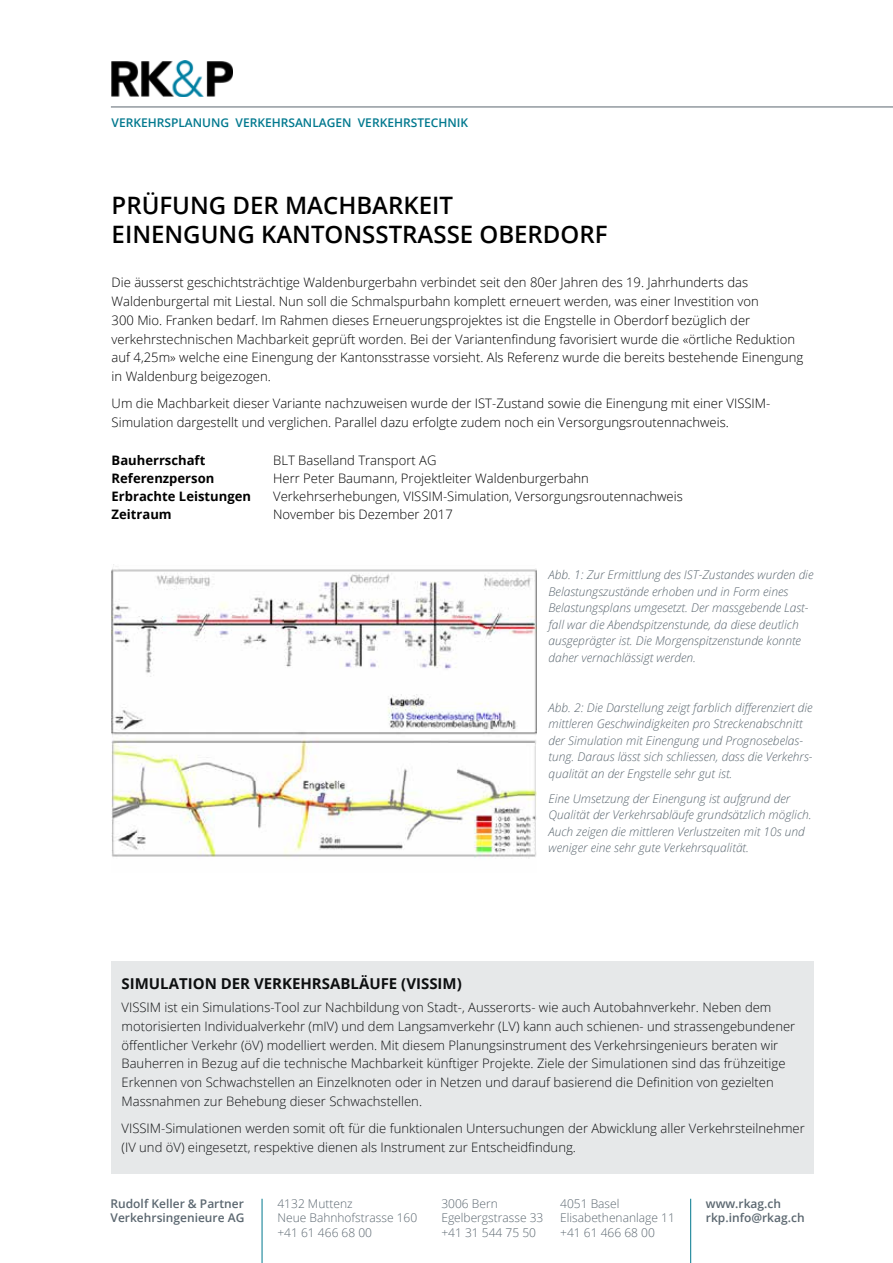
<style>
.page{position:relative;width:893px;height:1263px;background:#fff}
.page>*{position:absolute;margin:0;border:0;box-sizing:border-box;transform-origin:0 0}
.t1{font:600 24px/28.8px "Open Sans";color:#000}
.t2{font:700 15px "Open Sans";color:#000}
.t3{font:300 13.05px/18.8px "Open Sans";color:#000}
.t4{font:700 13.05px "Open Sans";color:#000}
.t5{font:italic 300 12px/16.5px "Open Sans";color:#5b6770}
.t6{font:300 12px/14.4px "Open Sans";color:#5b6770}
.t7{font:600 12px/14.4px "Open Sans";color:#5b6770}
.t8{font:600 12px "Open Sans";color:#00788e}
</style>
<div class="page">
<img style="left:112px;top:568px;width:425px;height:290px">
<div style="left:111px;top:961px;width:703px;height:213px;background:#e6e8e9"></div>
<hr style="left:262px;top:1199px;width:1px;height:64px;background:#00788e">
<hr style="left:690px;top:1199px;width:1px;height:64px;background:#00788e">
<img style="left:111px;top:60px;width:122px;height:36px">
<hr style="left:111px;top:107px;width:782px;height:1px;background:#5b6770">
<p class="t8" style="left:112px;top:114px;width:358px">VERKEHRSPLANUNG VERKEHRSANLAGEN VERKEHRSTECHNIK</p>
<h1 class="t1" style="left:112px;top:190px;width:497px">PRÜFUNG DER MACHBARKEIT<br>EINENGUNG KANTONSSTRASSE OBERDORF</h1>
<p class="t3" style="left:112px;top:273px;width:693px">Die äusserst geschichtsträchtige Waldenburgerbahn verbindet seit den 80er Jahren des 19. Jahrhunderts das Waldenburgertal mit Liestal. Nun soll die Schmalspurbahn komplett erneuert werden, was einer Investition von<br>300 Mio. Franken bedarf. Im Rahmen dieses Erneuerungsprojektes ist die Engstelle in Oberdorf bezüglich der verkehrstechnischen Machbarkeit geprüft worden. Bei der Variantenfindung favorisiert wurde die «örtliche Reduktion auf 4,25m» welche eine Einengung der Kantonsstrasse vorsieht. Als Referenz wurde die bereits bestehende Einengung in Waldenburg beigezogen.</p>
<p class="t3" style="left:112px;top:394px;width:660px">Um die Machbarkeit dieser Variante nachzuweisen wurde der IST-Zustand sowie die Einengung mit einer VISSIM-<br>Simulation dargestellt und verglichen. Parallel dazu erfolgte zudem noch ein Versorgungsroutennachweis.</p>
<p class="t4" style="left:112px;top:451px;width:95px">Bauherrschaft</p>
<p class="t3" style="left:273px;top:450px;width:165px">BLT Baselland Transport AG</p>
<p class="t4" style="left:112px;top:469px;width:104px">Referenzperson</p>
<p class="t3" style="left:273px;top:468px;width:317px">Herr Peter Baumann, Projektleiter Waldenburgerbahn</p>
<p class="t4" style="left:112px;top:487px;width:141px">Erbrachte Leistungen</p>
<p class="t3" style="left:273px;top:486px;width:411px">Verkehrserhebungen, VISSIM-Simulation, Versorgungsroutennachweis</p>
<p class="t4" style="left:112px;top:505px;width:62px">Zeitraum</p>
<p class="t3" style="left:273px;top:504px;width:181px">November bis Dezember 2017</p>
<p class="t5" style="left:549px;top:566px;width:266px">Abb. 1: Zur Ermittlung des IST-Zustandes wurden die Belastungszustände erhoben und in Form eines Belastungsplans umgesetzt. Der massgebende Last&shy;fall war die Abendspitzenstunde, da diese deutlich ausgeprägter ist. Die Morgenspitzenstunde konnte daher vernachlässigt werden.</p>
<p class="t5" style="left:549px;top:699px;width:266px">Abb. 2: Die Darstellung zeigt farblich differenziert die mittleren Geschwindigkeiten pro Streckenabschnitt der Simulation mit Einengung und Prognosebelas&shy;tung. Daraus lässt sich schliessen, dass die Verkehrs&shy;qualität an der Engstelle sehr gut ist.</p>
<p class="t5" style="left:549px;top:790px;width:265px">Eine Umsetzung der Einengung ist aufgrund der Qualität der Verkehrsabläufe grundsätzlich möglich.<br>Auch zeigen die mittleren Verlustzeiten mit 10s und weniger eine sehr gute Verkehrsqualität.</p>
<p class="t2" style="left:122px;top:973px;width:342px">SIMULATION DER VERKEHRSABLÄUFE (VISSIM)</p>
<p class="t3" style="left:122px;top:998px;width:675px">VISSIM ist ein Simulations-Tool zur Nachbildung von Stadt-, Ausserorts- wie auch Autobahnverkehr. Neben dem motorisierten Individualverkehr (mIV) und dem Langsamverkehr (LV) kann auch schienen- und strassengebundener öffentlicher Verkehr (öV) modelliert werden. Mit diesem Planungsinstrument des Verkehrsingenieurs beraten wir Bauherren in Bezug auf die technische Machbarkeit künftiger Projekte. Ziele der Simulationen sind das frühzeitige Erkennen von Schwachstellen an Einzelknoten oder in Netzen und darauf basierend die Definition von gezielten Massnahmen zur Behebung dieser Schwachstellen.</p>
<p class="t3" style="left:122px;top:1119px;width:685px">VISSIM-Simulationen werden somit oft für die funktionalen Untersuchungen der Abwicklung aller Verkehrsteilnehmer (IV und öV) eingesetzt, respektive dienen als Instrument zur Entscheidfindung.</p>
<p class="t7" style="left:111px;top:1196px;width:135px">Rudolf Keller &amp; Partner<br>Verkehrsingenieure AG</p>
<p class="t7" style="left:706px;top:1196px;width:100px">www.rkag.ch rkp.info@rkag.ch</p>
<p class="t6" style="left:277px;top:1196px;width:141px">4132 Muttenz<br>Neue Bahnhofstrasse 160 +41 61 466 68 00</p>
<p class="t6" style="left:441px;top:1196px;width:104px">3006 Bern<br>Egelbergstrasse 33 +41 31 544 75 50</p>
<p class="t6" style="left:560px;top:1196px;width:116px">4051 Basel<br>Elisabethenanlage 11 +41 61 466 68 00</p>
</div>
